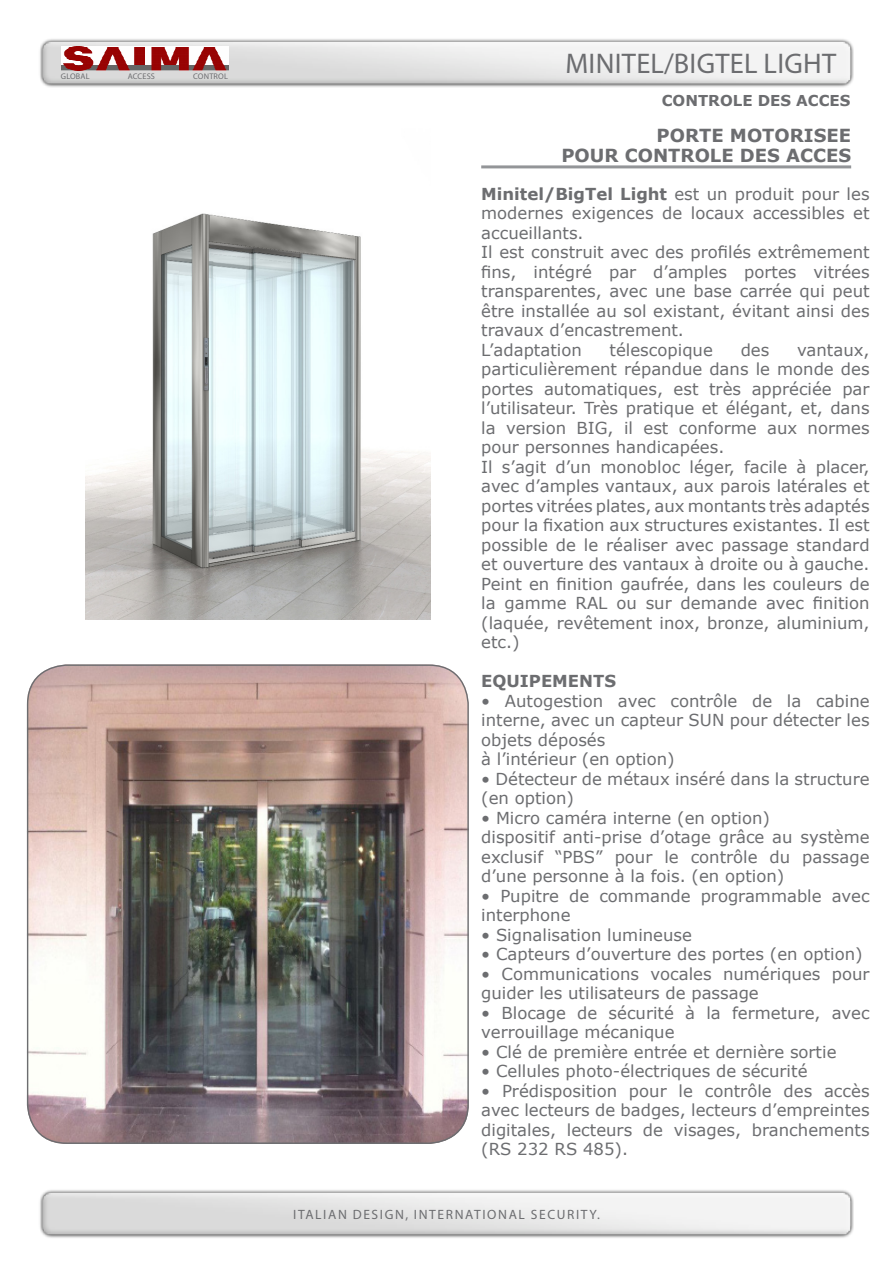
<style>
.page{position:relative;width:893px;height:1263px;background:#fff}
.page>*{position:absolute;margin:0;border:0;box-sizing:border-box;transform-origin:0 0}
.t1{font:28.5px "Myriad Pro";letter-spacing:.01em;color:#6c6d70}
.t2{font:700 18px "Verdana";color:#6c6d70}
.DESCRIZIONE{font:16.5px/19.5px "Verdana";color:#6c6d70;text-align:justify}
.DESCRIZIONE-2{font:700 16.5px "Verdana";color:#6c6d70}
.t3{font:700 15px "Verdana";color:#6c6d70}
.t4{font:13.5px "Myriad Pro";letter-spacing:.12em;color:#6c6d70}
.t5{font:8.25px "Myriad Pro";letter-spacing:.02em;color:#6c6d70}
.s1{font-weight:700}
</style>
<div class="page">
<img style="left:40px;top:1190px;width:814px;height:48px">
<img style="left:40px;top:39px;width:814px;height:48px">
<img style="left:61px;top:46px;width:167px;height:25px">
<hr style="left:481px;top:165px;width:370px;height:3px;background:#939598">
<img style="left:86px;top:213px;width:345px;height:407px">
<img style="left:27px;top:665px;width:442px;height:479px">
<p class="t5" style="left:61px;top:71px;width:30px">GLOBAL</p>
<p class="t5" style="left:128px;top:71px;width:29px">ACCESS</p>
<p class="t5" style="left:193px;top:71px;width:36px">CONTROL</p>
<p class="t1" style="left:565px;top:46px;width:272px">MINITEL/BIGTEL LIGHT</p>
<p class="t3" style="left:662px;top:90px;width:190px">CONTROLE DES ACCES</p>
<p class="t2" style="left:657px;top:123px;width:196px">PORTE MOTORISEE</p>
<p class="t2" style="left:561px;top:142px;width:291px">POUR CONTROLE DES ACCES</p>
<p class="DESCRIZIONE" style="left:481px;top:184px;width:390px"><span class="s1">Minitel/BigTel Light</span> est un produit pour les modernes exigences de locaux accessibles et accueillants.</p>
<p class="DESCRIZIONE" style="left:481px;top:242px;width:390px">Il est construit avec des profilés extrêmement fins, intégré par d’amples portes vitrées transparentes, avec une base carrée qui peut être installée au sol existant, évitant ainsi des travaux d’encastrement.</p>
<p class="DESCRIZIONE" style="left:481px;top:340px;width:102px">L’adaptation</p>
<p class="DESCRIZIONE" style="left:610px;top:340px;width:105px">télescopique</p>
<p class="DESCRIZIONE" style="left:741px;top:340px;width:30px">des</p>
<p class="DESCRIZIONE" style="left:481px;top:340px;width:390px;text-indent:316px">vantaux, particulièrement répandue dans le monde des portes automatiques, est très appréciée par l’utilisateur. Très pratique et élégant, et, dans la version BIG, il est conforme aux normes pour personnes handicapées.</p>
<p class="DESCRIZIONE" style="left:481px;top:457px;width:390px">Il s’agit d’un monobloc léger, facile à placer, avec d’amples vantaux, aux parois latérales et portes vitrées plates, aux montants très adaptés pour la fixation aux structures existantes. Il est possible de le réaliser avec passage standard et ouverture des vantaux à droite ou à gauche.</p>
<p class="DESCRIZIONE" style="left:481px;top:574px;width:390px">Peint en finition gaufrée, dans les couleurs de la gamme RAL ou sur demande avec finition (laquée, revêtement inox, bronze, aluminium, etc.)</p>
<p class="DESCRIZIONE-2" style="left:481px;top:670px;width:136px">EQUIPEMENTS</p>
<p class="DESCRIZIONE" style="left:481px;top:691px;width:390px">• Autogestion avec contrôle de la cabine interne, avec un capteur SUN pour détecter les objets déposés</p>
<p class="DESCRIZIONE" style="left:481px;top:749px;width:195px">à l’intérieur (en option)</p>
<p class="DESCRIZIONE" style="left:481px;top:769px;width:390px">• Détecteur de métaux inséré dans la structure (en option)</p>
<p class="DESCRIZIONE" style="left:481px;top:808px;width:290px">• Micro caméra interne (en option)</p>
<p class="DESCRIZIONE" style="left:481px;top:827px;width:390px">dispositif anti-prise d’otage grâce au système exclusif “PBS” pour le contrôle du passage d’une personne à la fois. (en option)</p>
<p class="DESCRIZIONE" style="left:481px;top:886px;width:390px">• Pupitre de commande programmable avec interphone</p>
<p class="DESCRIZIONE" style="left:481px;top:925px;width:212px">• Signalisation lumineuse</p>
<p class="DESCRIZIONE" style="left:481px;top:944px;width:383px">• Capteurs d’ouverture des portes (en option)</p>
<p class="DESCRIZIONE" style="left:481px;top:964px;width:390px">• Communications vocales numériques pour guider les utilisateurs de passage</p>
<p class="DESCRIZIONE" style="left:481px;top:1003px;width:390px">• Blocage de sécurité à la fermeture, avec verrouillage mécanique</p>
<p class="DESCRIZIONE" style="left:481px;top:1042px;width:357px">• Clé de première entrée et dernière sortie</p>
<p class="DESCRIZIONE" style="left:481px;top:1061px;width:328px">• Cellules photo-électriques de sécurité</p>
<p class="DESCRIZIONE" style="left:481px;top:1081px;width:390px">• Prédisposition pour le contrôle des accès avec lecteurs de badges, lecteurs d’empreintes digitales, lecteurs de visages, branchements (RS 232 RS 485).</p>
<p class="t4" style="left:293px;top:1206px;width:308px">ITALIAN DESIGN, INTERNATIONAL SECURITY.</p>
</div>
